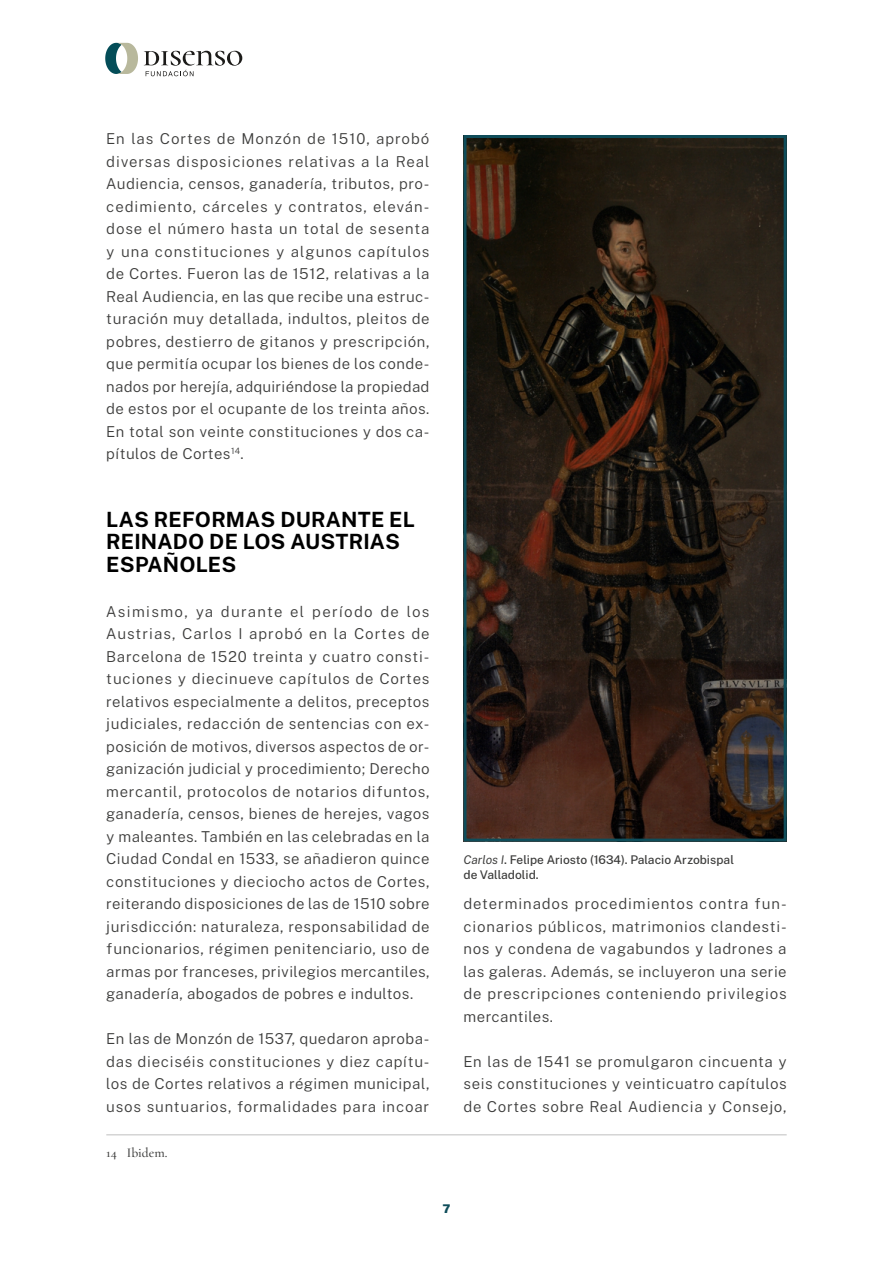
<style>
.page{position:relative;width:893px;height:1263px;background:#fff}
.page>*{position:absolute;margin:0;border:0;box-sizing:border-box;transform-origin:0 0}
.t1{font:700 21px/22.5px "Public Sans";letter-spacing:.01em;color:#000}
.t2{font:300 15px/22.5px "Public Sans";letter-spacing:.035em;color:#3c3c3b;text-align:justify}
.t3{font:500 13.5px "Cormorant";color:#3c3c3b}
.t4{font:500 12px/15px "Public Sans";color:#3c3c3b}
.t5{font:900 12px "Public Sans";color:#0f4d5a}
.s1{font-weight:400;font-style:italic}
</style>
<div class="page">
<svg style="left:144px;top:51px;width:98px;height:25px"></svg>
<svg style="left:105px;top:43px;width:33px;height:31px"></svg>
<hr style="left:106px;top:1134px;width:681px;height:1px;background:#c6c6c6">
<img style="left:467px;top:139px;width:316px;height:699px">
<div style="left:463px;top:135px;width:324px;height:707px;border:3px solid #0f4d5a"></div>
<p class="t2" style="left:106px;top:127px;width:325px">En las Cortes de Monzón de 1510, aprobó diversas disposiciones relativas a la Real Audiencia, censos, ganadería, tributos, pro&shy;cedimiento, cárceles y contratos, eleván&shy;dose el número hasta un total de sesenta y una constituciones y algunos capítulos de Cortes. Fueron las de 1512, relativas a la Real Audiencia, en las que recibe una estruc&shy;turación muy detallada, indultos, pleitos de pobres, destierro de gitanos y prescripción, que permitía ocupar los bienes de los conde&shy;nados por herejía, adquiriéndose la propiedad de estos por el ocupante de los treinta años.<br>En total son veinte constituciones y dos ca&shy;pítulos de Cortes<sup>14</sup>.</p>
<h1 class="t1" style="left:106px;top:507px;width:310px">LAS REFORMAS DURANTE EL<br>REINADO DE LOS AUSTRIAS<br>ESPAÑOLES</h1>
<p class="t2" style="left:106px;top:599px;width:325px">Asimismo, ya durante el período de los Austrias, Carlos I aprobó en la Cortes de Barcelona de 1520 treinta y cuatro consti&shy;tuciones y diecinueve capítulos de Cortes relativos especialmente a delitos, preceptos judiciales, redacción de sentencias con ex&shy;posición de motivos, diversos aspectos de or&shy;ganización judicial y procedimiento; Derecho mercantil, protocolos de notarios difuntos, ganadería, censos, bienes de herejes, vagos y maleantes. También en las celebradas en la Ciudad Condal en 1533, se añadieron quince constituciones y dieciocho actos de Cortes, reiterando disposiciones de las de 1510 sobre jurisdicción: naturaleza, responsabilidad de funcionarios, régimen penitenciario, uso de armas por franceses, privilegios mercantiles, ganadería, abogados de pobres e indultos.</p>
<p class="t2" style="left:106px;top:1027px;width:325px">En las de Monzón de 1537, quedaron aproba&shy;das dieciséis constituciones y diez capítu&shy;los de Cortes relativos a régimen municipal, usos suntuarios, formalidades para incoar</p>
<p class="t3" style="left:106px;top:1144px;width:63px">14 Ibidem.</p>
<p class="t4" style="left:463px;top:852px;width:272px"><span class="s1">Carlos I</span>. Felipe Ariosto (1634). Palacio Arzobispal de Valladolid.</p>
<p class="t2" style="left:463px;top:892px;width:325px">determinados procedimientos contra fun&shy;cionarios públicos, matrimonios clandesti&shy;nos y condena de vagabundos y ladrones a las galeras. Además, se incluyeron una serie de prescripciones conteniendo privilegios mercantiles.</p>
<p class="t2" style="left:463px;top:1049px;width:325px">En las de 1541 se promulgaron cincuenta y seis constituciones y veinticuatro capítulos de Cortes sobre Real Audiencia y Consejo,</p>
<p class="t5" style="left:443px;top:1199px;width:9px">7</p>
</div>
